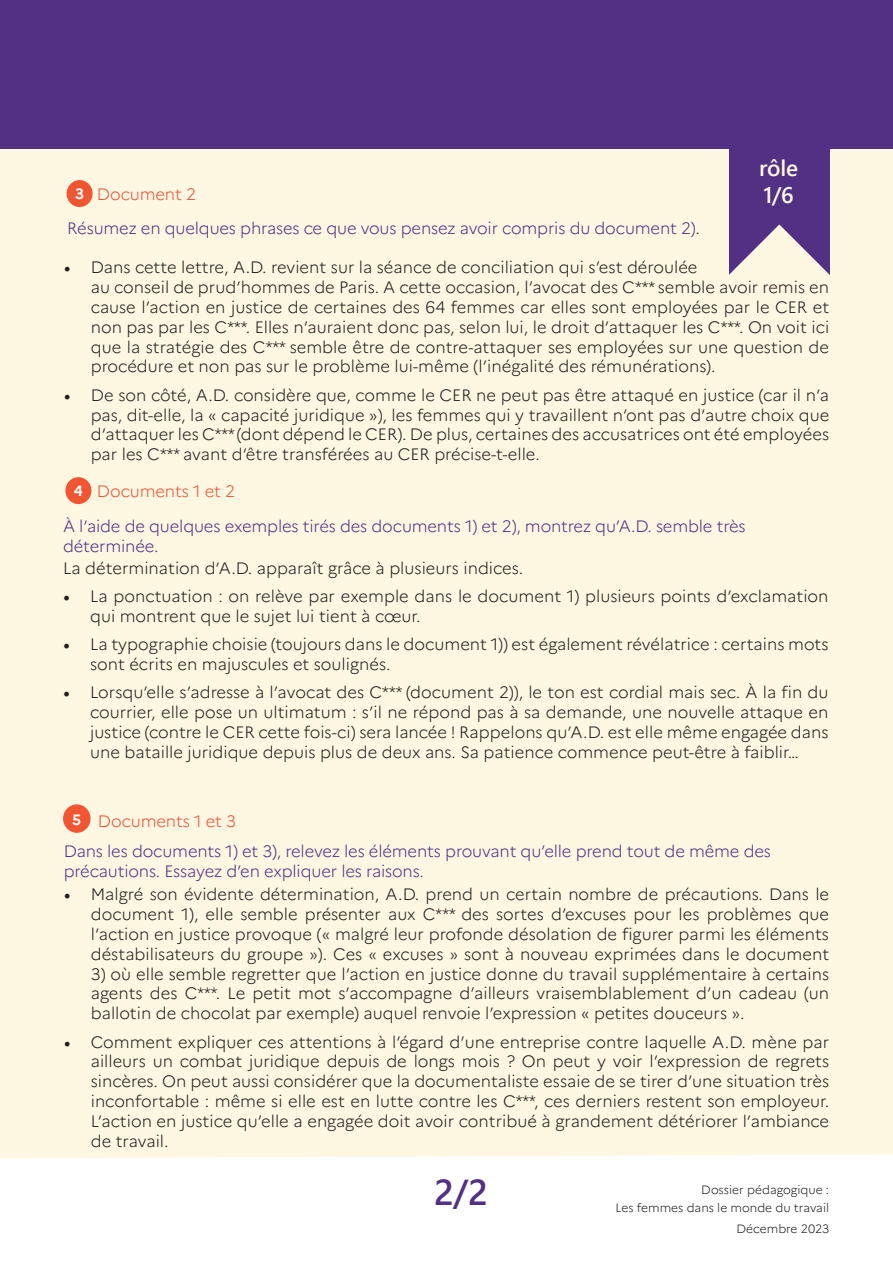
<style>
.page{position:relative;width:893px;height:1263px;background:#fff}
.page>*{position:absolute;margin:0;border:0;box-sizing:border-box;transform-origin:0 0}
.t1{font:700 36px "Yu Gothic UI";color:#523084}
.t2{font:700 22.5px/27px "Yu Gothic UI";color:#fef7e2}
.t3{font:300 16.5px/19.8px "Marianne";color:#231f20;text-align:justify}
.t4{font:300 16.5px/19.8px "Marianne";letter-spacing:-.01em;color:#523084}
.t5{font:300 16.5px "Marianne";letter-spacing:-.01em;color:#f05334}
.t6{font:700 15px "Marianne";color:#fff}
.t7{font:300 12px/18px "Marianne";color:#231f20;text-align:right}
.s1{color:#231f20}
.s2{font-family:"Minion Pro";font-weight:400;font-size:18px}
</style>
<div class="page">
<div style="left:0;top:149px;width:893px;height:1009px;background:#fef7e2"></div>
<div style="left:0;top:0;width:893px;height:149px;background:#523084"></div>
<div style="left:729px;top:147px;width:100px;height:129px;background:#523084"></div>
<svg style="left:723px;top:224px;width:112px;height:112px"></svg>
<div style="left:67px;top:180px;width:26px;height:27px;background:#f15532;border-radius:50%"></div>
<div style="left:65px;top:477px;width:26px;height:27px;background:#f15532;border-radius:50%"></div>
<div style="left:64px;top:805px;width:26px;height:27px;background:#f15532;border-radius:50%"></div>
<div style="left:63px;top:804px;width:28px;height:29px;border:2px solid #f15532;border-radius:50%"></div>
<p class="t6" style="left:75px;top:182px;width:10px">3</p>
<p class="t5" style="left:97px;top:182px;width:100px">Document 2</p>
<p class="t4" style="left:67px;top:217px;width:634px">Résumez en quelques phrases ce que vous pensez avoir compris du document 2)<span class="s1">.</span></p>
<h2 class="t2" style="left:759px;top:155px;width:40px">rôle<br>1/6</h2>
<p class="t3" style="left:64px;top:256px;width:635px"><span class="s2">•</span> Dans cette lettre, A.D. revient sur la séance de conciliation qui s’est déroulée</p>
<p class="t3" style="left:91px;top:276px;width:740px">au conseil de prud’hommes de Paris. A cette occasion, l’avocat des C*** semble avoir remis en cause l’action en justice de certaines des 64 femmes car elles sont employées par le CER et non pas par les C***. Elles n’auraient donc pas, selon lui, le droit d’attaquer les C***. On voit ici que la stratégie des C*** semble être de contre-attaquer ses employées sur une question de procédure et non pas sur le problème lui-même (l’inégalité des rémunérations).</p>
<p class="t3" style="left:91px;top:384px;width:740px;text-indent:-27px"><span class="s2">•</span> De son côté, A.D. considère que, comme le CER ne peut pas être attaqué en justice (car il n’a pas, dit-elle, la « capacité juridique »), les femmes qui y travaillent n’ont pas d’autre choix que d’attaquer les C*** (dont dépend le CER). De plus, certaines des accusatrices ont été employées par les C*** avant d’être transférées au CER précise-t-elle.</p>
<p class="t6" style="left:74px;top:479px;width:10px">4</p>
<p class="t5" style="left:97px;top:478px;width:140px">Documents 1 et 2</p>
<p class="t4" style="left:63px;top:515px;width:684px">À l’aide de quelques exemples tirés des documents 1) et 2), montrez qu’A.D. semble très déterminée.</p>
<p class="t3" style="left:63px;top:557px;width:462px">La détermination d’A.D. apparaît grâce à plusieurs indices.</p>
<p class="t3" style="left:90px;top:585px;width:740px;text-indent:-27px"><span class="s2">•</span> La ponctuation : on relève par exemple dans le document 1) plusieurs points d’exclamation qui montrent que le sujet lui tient à cœur.</p>
<p class="t3" style="left:90px;top:633px;width:740px;text-indent:-27px"><span class="s2">•</span> La typographie choisie (toujours dans le document 1)) est également révélatrice : certains mots sont écrits en majuscules et soulignés.</p>
<p class="t3" style="left:90px;top:681px;width:740px;text-indent:-27px"><span class="s2">•</span> Lorsqu’elle s’adresse à l’avocat des C*** (document 2)), le ton est cordial mais sec. À la fin du courrier, elle pose un ultimatum : s’il ne répond pas à sa demande, une nouvelle attaque en justice (contre le CER cette fois-ci) sera lancée ! Rappelons qu’A.D. est elle même engagée dans une bataille juridique depuis plus de deux ans. Sa patience commence peut-être à faiblir…</p>
<p class="t6" style="left:72px;top:808px;width:10px">5</p>
<p class="t5" style="left:98px;top:808px;width:140px">Documents 1 et 3</p>
<p class="t4" style="left:64px;top:840px;width:709px">Dans les documents 1) et 3), relevez les éléments prouvant qu’elle prend tout de même des précautions. Essayez d’en expliquer les raisons.</p>
<p class="t3" style="left:91px;top:883px;width:740px;text-indent:-27px"><span class="s2">•</span> Malgré son évidente détermination, A.D. prend un certain nombre de précautions. Dans le document 1), elle semble présenter aux C*** des sortes d’excuses pour les problèmes que l’action en justice provoque (« malgré leur profonde désolation de figurer parmi les éléments déstabilisateurs du groupe »). Ces « excuses » sont à nouveau exprimées dans le document</p>
<p class="t3" style="left:91px;top:962px;width:740px">3) où elle semble regretter que l’action en justice donne du travail supplémentaire à certains agents des C***. Le petit mot s’accompagne d’ailleurs vraisemblablement d’un cadeau (un ballotin de chocolat par exemple) auquel renvoie l’expression « petites douceurs ».</p>
<p class="t3" style="left:91px;top:1030px;width:740px;text-indent:-27px"><span class="s2">•</span> Comment expliquer ces attentions à l’égard d’une entreprise contre laquelle A.D. mène par ailleurs un combat juridique depuis de longs mois ? On peut y voir l’expression de regrets sincères. On peut aussi considérer que la documentaliste essaie de se tirer d’une situation très inconfortable : même si elle est en lutte contre les C***, ces derniers restent son employeur.<br>L’action en justice qu’elle a engagée doit avoir contribué à grandement détériorer l’ambiance de travail.</p>
<h1 class="t1" style="left:434px;top:1171px;width:56px">2/2</h1>
<p class="t7" style="left:615px;top:1179px;width:215px">Dossier pédagogique :<br>Les femmes dans le monde du travail</p>
<p class="t7" style="left:736px;top:1219px;width:94px">Décembre 2023</p>
</div>
